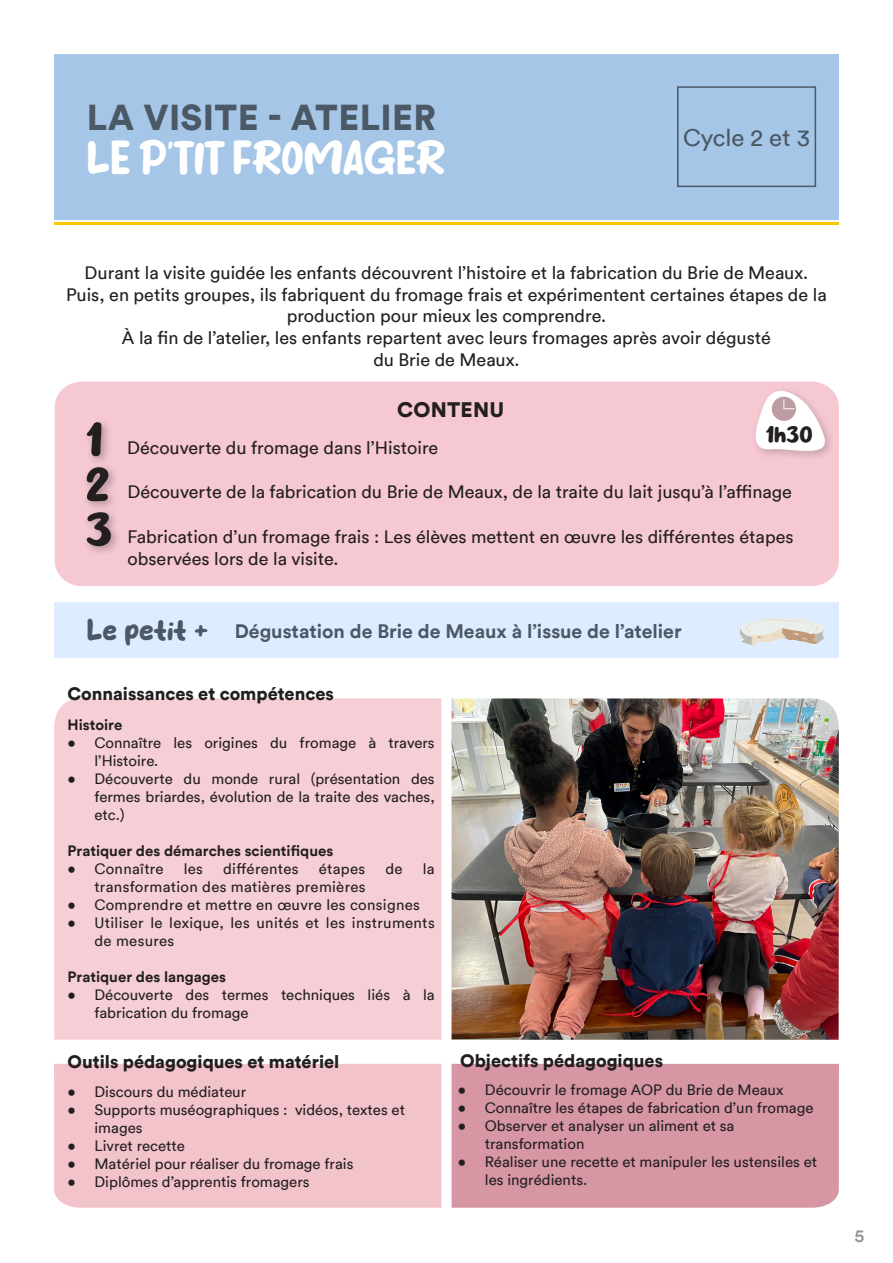
<style>
.page{position:relative;width:893px;height:1263px;background:#fff}
.page>*{position:absolute;margin:0;border:0;box-sizing:border-box;transform-origin:0 0}
.t1{font:900 36px "Circular";letter-spacing:.01em;color:#4b5865}
.t2{font:36px "Delight Coffee";color:#fff}
.t3{font:24px "Circular";color:#4b5865}
.t4{font:24px "Delight Coffee";color:#4b5865}
.t5{font:900 21px "Circular";letter-spacing:.01em;color:#231f20}
.t6{font:700 19.5px "Circular";color:#4b5865}
.t7{font:19.5px "Delight Coffee";color:#231f20}
.t8{font:18px/21.6px "Circular";color:#231f20;text-align:center}
.t9{font:900 18px "Circular";color:#231f20}
.t10{font:500 18px "Circular";color:#939598}
.t11{font:15px/18px "Circular";color:#231f20}
.t12{font:15px/18px "Circular";letter-spacing:.02em;color:#231f20}
.t13{font:700 15px "Circular";color:#231f20}
</style>
<div class="page">
<div style="left:54px;top:1064px;width:387px;height:144px;background:#f3c3cb"></div>
<div style="left:452px;top:1064px;width:387px;height:144px;background:#d696a4"></div>
<div style="left:54px;top:54px;width:785px;height:165px;background:#a6c6e8"></div>
<hr style="left:54px;top:222px;width:785px;height:3px;background:#fcc600">
<div style="left:677px;top:86px;width:139px;height:101px;border:2px solid #4b5865"></div>
<div style="left:55px;top:382px;width:784px;height:204px;background:#f6c8d2;border-radius:26px"></div>
<div style="left:82px;top:417px;width:30px;height:50px;background:#231f20;opacity:.33"></div>
<svg style="left:87px;top:422px;width:14px;height:35px"></svg>
<div style="left:82px;top:462px;width:37px;height:50px;background:#231f20;opacity:.33"></div>
<svg style="left:86px;top:466px;width:23px;height:35px"></svg>
<div style="left:82px;top:507px;width:40px;height:50px;background:#231f20;opacity:.33"></div>
<svg style="left:85px;top:511px;width:28px;height:37px"></svg>
<div style="left:750px;top:386px;width:86px;height:76px;background:#f6c8d2"></div>
<svg style="left:752px;top:381px;width:80px;height:76px"></svg>
<img style="left:452px;top:698px;width:387px;height:342px">
<div style="left:54px;top:698px;width:387px;height:342px;background:#f6cfd6"></div>
<div style="left:54px;top:603px;width:785px;height:55px;background:#deecff"></div>
<svg style="left:740px;top:618px;width:84px;height:27px"></svg>
<p class="t1" style="left:87px;top:93px;width:351px">LA VISITE - ATELIER</p>
<p class="t2" style="left:87px;top:138px;width:360px">LE P’TIT FROMAGER</p>
<p class="t3" style="left:683px;top:123px;width:129px">Cycle 2 et 3</p>
<p class="t8" style="left:85px;top:262px;width:725px">Durant la visite guidée les enfants découvrent l’histoire et la fabrication du Brie de Meaux.</p>
<p class="t8" style="left:66px;top:284px;width:762px">Puis, en petits groupes, ils fabriquent du fromage frais et expérimentent certaines étapes de la production pour mieux les comprendre.</p>
<p class="t8" style="left:122px;top:327px;width:650px">À la fin de l’atelier, les enfants repartent avec leurs fromages après avoir dégusté</p>
<p class="t8" style="left:373px;top:348px;width:148px">du Brie de Meaux.</p>
<p class="t5" style="left:397px;top:396px;width:108px">CONTENU</p>
<p class="t8" style="left:127px;top:437px;width:313px">Découverte du fromage dans l’Histoire</p>
<p class="t8" style="left:128px;top:481px;width:666px">Découverte de la fabrication du Brie de Meaux, de la traite du lait jusqu’à l’affinage</p>
<p class="t8" style="left:128px;top:525px;width:668px;line-height:22.5px;text-align:left">Fabrication d’un fromage frais : Les élèves mettent en œuvre les différentes étapes observées lors de la visite.</p>
<p class="t7" style="left:766px;top:423px;width:48px">1h30</p>
<p class="t4" style="left:87px;top:616px;width:123px">Le petit +</p>
<p class="t6" style="left:235px;top:618px;width:448px">Dégustation de Brie de Meaux à l’issue de l’atelier</p>
<p class="t9" style="left:68px;top:682px;width:268px">Connaissances et compétences</p>
<p class="t13" style="left:68px;top:715px;width:56px">Histoire</p>
<p class="t11" style="left:95px;top:733px;width:342px;text-indent:-27px">• Connaître les origines du fromage à travers l’Histoire.</p>
<p class="t11" style="left:95px;top:769px;width:342px;text-align:justify;text-indent:-27px">• Découverte du monde rural (présentation des fermes briardes, évolution de la traite des vaches, etc.)</p>
<p class="t13" style="left:68px;top:841px;width:267px">Pratiquer des démarches scientifiques</p>
<p class="t12" style="left:68px;top:859px;width:98px">• Connaître</p>
<p class="t11" style="left:184px;top:859px;width:21px">les</p>
<p class="t12" style="left:223px;top:859px;width:77px">différentes</p>
<p class="t11" style="left:319px;top:859px;width:48px">étapes</p>
<p class="t11" style="left:385px;top:859px;width:19px">de</p>
<p class="t11" style="left:423px;top:859px;width:13px">la</p>
<p class="t12" style="left:95px;top:877px;width:273px">transformation des matières premières</p>
<p class="t12" style="left:68px;top:895px;width:354px">• Comprendre et mettre en œuvre les consignes</p>
<p class="t12" style="left:95px;top:913px;width:342px;text-indent:-27px">• Utiliser le lexique, les unités et les instruments de mesures</p>
<p class="t13" style="left:68px;top:967px;width:160px">Pratiquer des langages</p>
<p class="t11" style="left:95px;top:985px;width:342px;text-indent:-27px">• Découverte des termes techniques liés à la fabrication du fromage</p>
<p class="t9" style="left:68px;top:1049px;width:273px">Outils pédagogiques et matériel</p>
<p class="t9" style="left:460px;top:1048px;width:204px">Objectifs pédagogiques</p>
<p class="t11" style="left:68px;top:1083px;width:180px">• Discours du médiateur</p>
<p class="t11" style="left:95px;top:1101px;width:312px;text-indent:-27px">• Supports muséographiques : vidéos, textes et images</p>
<p class="t11" style="left:68px;top:1137px;width:119px">• Livret recette</p>
<p class="t11" style="left:68px;top:1155px;width:288px">• Matériel pour réaliser du fromage frais</p>
<p class="t11" style="left:68px;top:1173px;width:244px">• Diplômes d’apprentis fromagers</p>
<p class="t11" style="left:458px;top:1081px;width:327px">• Découvrir le fromage AOP du Brie de Meaux</p>
<p class="t11" style="left:458px;top:1099px;width:357px">• Connaître les étapes de fabrication d’un fromage</p>
<p class="t11" style="left:485px;top:1117px;width:251px;text-indent:-27px">• Observer et analyser un aliment et sa transformation</p>
<p class="t11" style="left:485px;top:1153px;width:334px;text-indent:-27px">• Réaliser une recette et manipuler les ustensiles et les ingrédients.</p>
<p class="t10" style="left:854px;top:1224px;width:11px">5</p>
</div>
